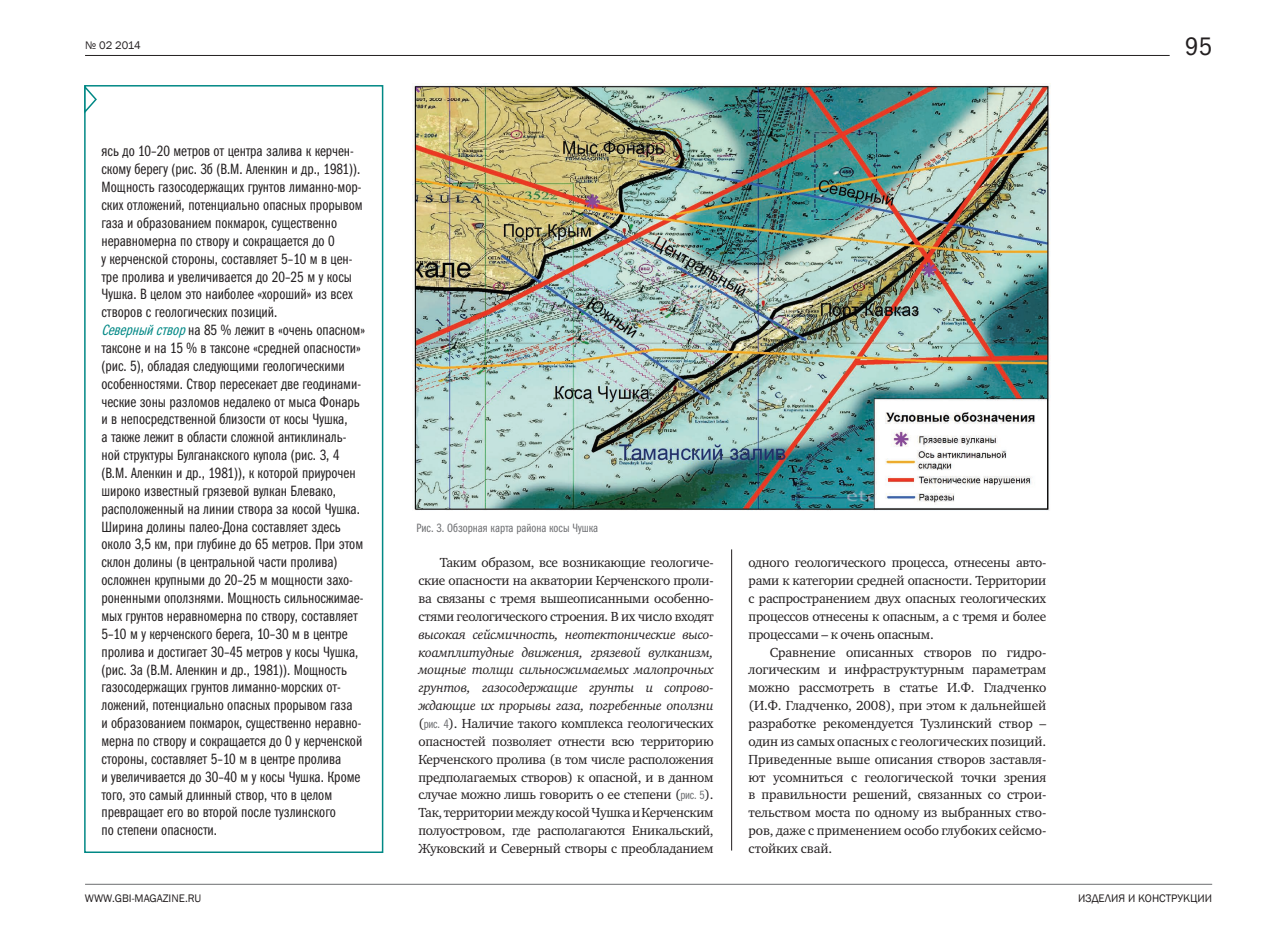
<style>
.page{position:relative;width:1276px;height:927px;background:#fff}
.page>*{position:absolute;margin:0;border:0;box-sizing:border-box;transform-origin:0 0}
.t1{font:25.5px "Franklin Gothic Book Cond C";color:#231f20}
.t2{font:15px/17.9px "Franklin Gothic Book Cmp C";color:#231f20}
.t3{font:13.5px/17.9px "Charter C";letter-spacing:-.02em;color:#231f20;text-align:justify}
.t4{font:12.15px "Franklin Gothic Book Cmp C";color:#6c6d70}
.t5{font:11.25px "Franklin Gothic";color:#231f20}
.s1{font-style:italic;color:#008885}
.s2{font-style:italic}
.s3{font-family:"Franklin Gothic Book Cmp C";font-size:12px;color:#6c6d70}
</style>
<div class="page">
<hr style="left:85px;top:55px;width:1084px;height:1px;background:#231f20">
<hr style="left:85px;top:884px;width:1127px;height:1px;background:#6c6d70">
<div style="left:84px;top:85px;width:299px;height:768px;border:2px solid #008885"></div>
<img style="left:412px;top:83px;width:638px;height:428px">
<svg style="left:84px;top:85px;width:14px;height:31px"></svg>
<hr style="left:731px;top:549px;width:1px;height:302px;background:#231f20">
<p class="t5" style="left:85px;top:38px;width:57px">№ 02 2014</p>
<h1 class="t1" style="left:1185px;top:33px;width:28px">95</h1>
<p class="t2" style="left:101px;top:142px;width:265px">ясь до 10–20 метров от центра залива к керчен&shy;скому берегу (рис. 3б (В.М. Аленкин и др., 1981)).<br>Мощность газосодержащих грунтов лиманно-мор&shy;ских отложений, потенциально опасных прорывом газа и образованием покмарок, существенно неравномерна по створу и сокращается до 0<br>у керченской стороны, составляет 5–10 м в цен&shy;тре пролива и увеличивается до 20–25 м у косы Чушка. В целом это наиболее «хороший» из всех створов с геологических позиций.<br><span class="s1">Северныйствор</span>на 85 % лежит в «очень опасном» таксоне и на 15 % в таксоне «средней опасности» (рис. 5), обладая следующими геологическими особенностями. Створ пересекает две геодинами&shy;ческие зоны разломов недалеко от мыса Фонарь и в непосредственной близости от косы Чушка,<br>а также лежит в области сложной антиклиналь&shy;ной структуры Булганакского купола (рис. 3, 4 (В.М. Аленкин и др., 1981)), к которой приурочен широко известный грязевой вулкан Блевако, расположенный на линии створа за косой Чушка.<br>Ширина долины палео-Дона составляет здесь около 3,5 км, при глубине до 65 метров. При этом склон долины (в центральной части пролива) осложнен крупными до 20–25 м мощности захо&shy;роненными оползнями. Мощность сильносжимае&shy;мых грунтов неравномерна по створу, составляет 5–10 м у керченского берега, 10–30 м в центре пролива и достигает 30–45 метров у косы Чушка, (рис. 3а (В.М. Аленкин и др., 1981)). Мощность газосодержащих грунтов лиманно-морских от&shy;ложений, потенциально опасных прорывом газа<br>и образованием покмарок, существенно неравно&shy;мерна по створу и сокращается до 0 у керченской стороны, составляет 5–10 м в центре пролива<br>и увеличивается до 30–40 м у косы Чушка. Кроме того, это самый длинный створ, что в целом превращает его во второй после тузлинского<br>по степени опасности.</p>
<p class="t4" style="left:416px;top:521px;width:183px">Рис. 3. Обзорная карта района косы Чушка</p>
<p class="t3" style="left:418px;top:554px;width:297px;text-indent:21px">Таким образом, все возникающие геологиче&shy;ские опасности на акватории Керченского проли&shy;ва связаны с тремя вышеописанными особенно&shy;стями геологического строения. В их число входят</p>
<p class="t3" style="left:418px;top:625px;width:297px"><span class="s2">высокая сейсмичность, неотектонические высо&shy;коамплитудные движения, грязевой вулканизм, мощные толщи сильносжимаемых малопрочных грунтов, газосодержащие грунты и сопрово&shy;ждающие их прорывы газа, погребенные оползни </span>(<span class="s3">рис. 4</span>). Наличие такого комплекса геологических опасностей позволяет отнести всю территорию Керченского пролива (в том числе расположения предполагаемых створов) к опасной, и в данном случае можно лишь говорить о ее степени (<span class="s3">рис. 5</span>).<br>Так, территории между косой Чушка иКерченским полуостровом, где располагаются Еникальский, Жуковский и Северный створы с преобладанием</p>
<p class="t3" style="left:748px;top:554px;width:299px">одного геологического процесса, отнесены авто&shy;рами к категории средней опасности. Территории с распространением двух опасных геологических процессов отнесены к опасным, а с тремя и более процессами – к очень опасным.</p>
<p class="t3" style="left:748px;top:643px;width:299px;text-indent:21px">Сравнение описанных створов по гидро&shy;логическим и инфраструктурным параметрам можно рассмотреть в статье И.Ф. Гладченко (И.Ф. Гладченко, 2008), при этом к дальнейшей разработке рекомендуется Тузлинский створ – один из самых опасных с геологических позиций.<br>Приведенные выше описания створов заставля&shy;ют усомниться с геологической точки зрения в правильности решений, связанных со строи&shy;тельством моста по одному из выбранных ство&shy;ров, даже с применением особо глубоких сейсмо&shy;стойких свай.</p>
<p class="t5" style="left:85px;top:891px;width:118px">WWW.GBI-MAGAZINE.RU</p>
<p class="t5" style="left:1078px;top:891px;width:136px">ИЗДЕЛИЯ И КОНСТРУКЦИИ</p>
</div>
